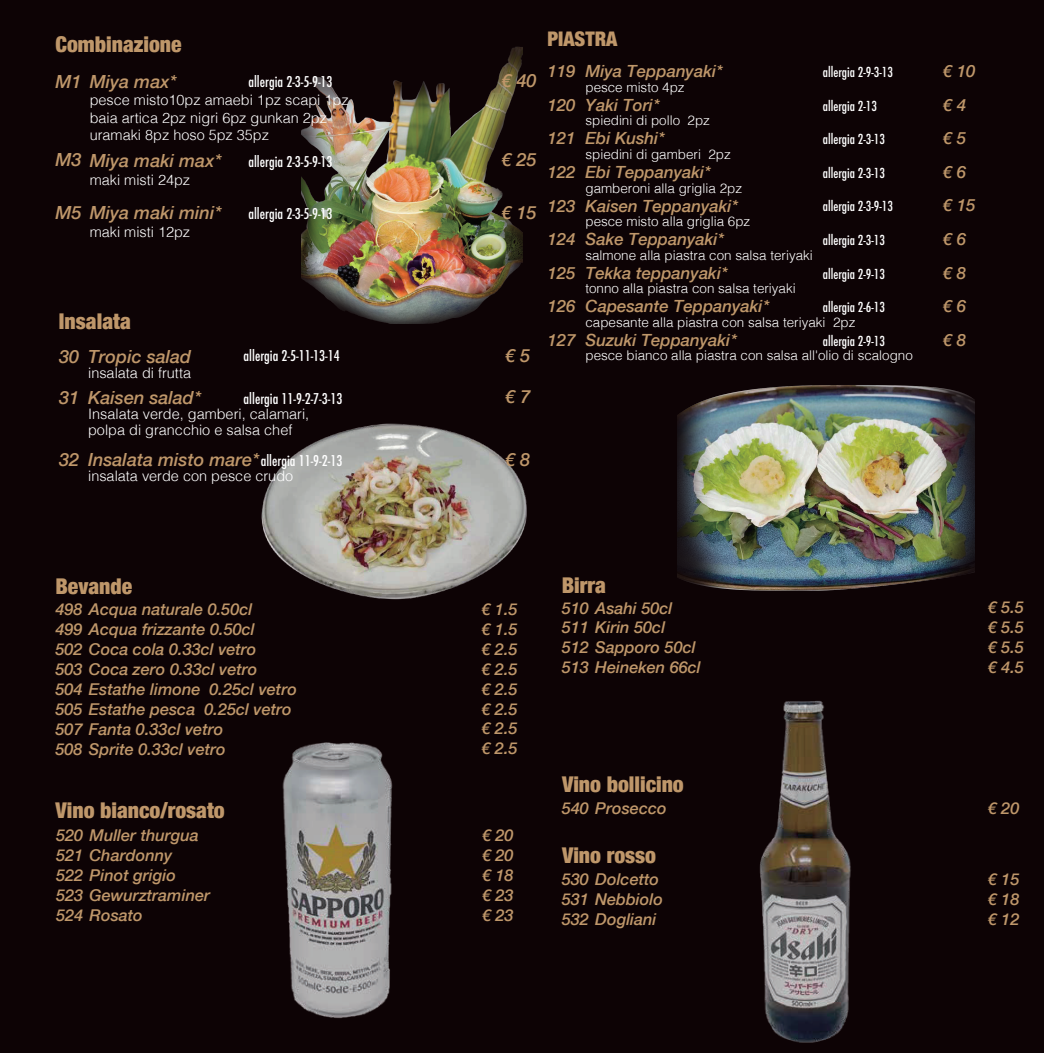
<style>
.page{position:relative;width:1044px;height:1053px;background:#fff}
.page>*{position:absolute;margin:0;border:0;box-sizing:border-box;transform-origin:0 0}
.t1{font:900 condensed 21.75px "Helvetica Neue";color:#bf976a}
.t2{font:900 condensed 20.12px "Helvetica Neue";color:#bf976a}
.t3{font:italic 500 18.12px "Helvetica Neue";color:#bf976a}
.t4{font:italic 500 16.75px/33.5px "Helvetica Neue";color:#bf976a}
.t5{font:italic 500 16.25px/19.9px "Helvetica Neue";color:#bf976a}
.t6{font:300 14.5px/17.4px "Helvetica";color:#fff}
.t7{font:500 condensed 14.5px "Futura";color:#fff}
.t8{font:300 13.38px "Helvetica";color:#fff}
.t9{font:500 condensed 13.38px "Futura";color:#fff}
</style>
<div class="page">
<div style="left:0;top:0;width:1044px;height:1052px;background:#0d0305"></div>
<img style="left:302px;top:46px;width:220px;height:278px">
<img style="left:261px;top:423px;width:266px;height:174px">
<img style="left:677px;top:385px;width:297px;height:206px">
<img style="left:282px;top:597px;width:137px;height:421px">
<img style="left:759px;top:701px;width:92px;height:342px">
<h1 class="t1" style="left:55px;top:26px;width:128px">Combinazione</h1>
<p class="t3" style="left:55px;top:66px;width:123px">M1 Miya max*</p>
<p class="t3" style="left:501px;top:65px;width:37px">€ 40</p>
<p class="t6" style="left:90px;top:91px;width:260px">pesce misto10pz amaebi 1pz scapi 1pz baia artica 2pz nigri 6pz gunkan 2pz uramaki 8pz hoso 5pz 35pz</p>
<p class="t7" style="left:248px;top:73px;width:86px">allergia 2-3-5-9-13</p>
<p class="t3" style="left:55px;top:145px;width:167px">M3 Miya maki max*</p>
<p class="t6" style="left:90px;top:170px;width:102px">maki misti 24pz</p>
<p class="t3" style="left:55px;top:197px;width:167px">M5 Miya maki mini*</p>
<p class="t6" style="left:90px;top:222px;width:102px">maki misti 12pz</p>
<p class="t7" style="left:248px;top:152px;width:86px">allergia 2-3-5-9-13</p>
<p class="t3" style="left:501px;top:144px;width:37px">€ 25</p>
<p class="t7" style="left:248px;top:205px;width:86px">allergia 2-3-5-9-13</p>
<p class="t3" style="left:501px;top:197px;width:37px">€ 15</p>
<h1 class="t1" style="left:59px;top:303px;width:73px">Insalata</h1>
<p class="t3" style="left:59px;top:340px;width:134px">30 Tropic salad</p>
<p class="t6" style="left:88px;top:363px;width:104px">insalata di frutta</p>
<p class="t7" style="left:244px;top:346px;width:98px">allergia 2-5-11-13-14</p>
<p class="t3" style="left:505px;top:340px;width:27px">€ 5</p>
<p class="t7" style="left:244px;top:389px;width:100px">allergia 11-9-2-7-3-13</p>
<p class="t3" style="left:505px;top:381px;width:27px">€ 7</p>
<p class="t3" style="left:59px;top:382px;width:144px">31 Kaisen salad*</p>
<p class="t6" style="left:88px;top:404px;width:223px;line-height:16.2px">Insalata verde, gamberi, calamari, polpa di grancchio e salsa chef</p>
<p class="t3" style="left:59px;top:444px;width:202px">32 Insalata misto mare*</p>
<p class="t6" style="left:88px;top:466px;width:207px">insalata verde con pesce crudo</p>
<p class="t7" style="left:261px;top:451px;width:83px">allergia 11-9-2-13</p>
<p class="t3" style="left:505px;top:444px;width:27px">€ 8</p>
<p class="t2" style="left:547px;top:22px;width:72px">PIASTRA</p>
<p class="t4" style="left:547px;top:53px;width:29px;text-align:justify">119<br>120<br>121<br>122<br>123<br>124<br>125<br>126<br>127</p>
<p class="t4" style="left:586px;top:53px;width:185px">Miya Teppanyaki*<br>Yaki Tori*<br>Ebi Kushi*<br>Ebi Teppanyaki*<br>Kaisen Teppanyaki*<br>Sake Teppanyaki*<br>Tekka teppanyaki*<br>Capesante Teppanyaki*<br>Suzuki Teppanyaki*</p>
<p class="t9" style="left:823px;top:64px;width:72px">allergia 2-9-3-13</p>
<p class="t8" style="left:585px;top:76px;width:101px">pesce misto 4pz</p>
<p class="t8" style="left:585px;top:109px;width:126px">spiedini di pollo 2pz</p>
<p class="t8" style="left:585px;top:143px;width:147px">spiedini di gamberi 2pz</p>
<p class="t8" style="left:585px;top:176px;width:158px">gamberoni alla griglia 2pz</p>
<p class="t8" style="left:585px;top:210px;width:166px">pesce misto alla griglia 6pz</p>
<p class="t8" style="left:585px;top:243px;width:229px">salmone alla piastra con salsa teriyaki</p>
<p class="t8" style="left:585px;top:277px;width:212px">tonno alla piastra con salsa teriyaki</p>
<p class="t8" style="left:585px;top:310px;width:271px">capesante alla piastra con salsa teriyaki 2pz</p>
<p class="t8" style="left:585px;top:344px;width:329px">pesce bianco alla piastra con salsa all'olio di scalogno</p>
<p class="t9" style="left:823px;top:97px;width:56px">allergia 2-13</p>
<p class="t9" style="left:823px;top:131px;width:64px">allergia 2-3-13</p>
<p class="t9" style="left:823px;top:164px;width:64px">allergia 2-3-13</p>
<p class="t9" style="left:823px;top:198px;width:72px">allergia 2-3-9-13</p>
<p class="t9" style="left:823px;top:231px;width:64px">allergia 2-3-13</p>
<p class="t9" style="left:823px;top:265px;width:64px">allergia 2-9-13</p>
<p class="t9" style="left:823px;top:298px;width:64px">allergia 2-6-13</p>
<p class="t9" style="left:823px;top:332px;width:64px">allergia 2-9-13</p>
<p class="t4" style="left:943px;top:53px;width:34px">€ 10 € 4 € 5 € 6 € 15 € 6 € 8 € 6 € 8</p>
<h1 class="t1" style="left:55px;top:568px;width:78px">Bevande</h1>
<p class="t5" style="left:55px;top:598px;width:243px">498 Acqua naturale 0.50cl<br>499 Acqua frizzante 0.50cl<br>502 Coca cola 0.33cl vetro<br>503 Coca zero 0.33cl vetro<br>504 Estathe limone 0.25cl vetro<br>505 Estathe pesca 0.25cl vetro<br>507 Fanta 0.33cl vetro<br>508 Sprite 0.33cl vetro</p>
<p class="t5" style="left:481px;top:598px;width:38px;text-align:justify">€ 1.5 € 1.5 € 2.5 € 2.5 € 2.5 € 2.5 € 2.5 € 2.5</p>
<h1 class="t1" style="left:56px;top:792px;width:171px">Vino bianco/rosato</h1>
<p class="t5" style="left:56px;top:824px;width:156px">520 Muller thurgua<br>521 Chardonny<br>522 Pinot grigio<br>523 Gewurztraminer<br>524 Rosato</p>
<p class="t5" style="left:482px;top:824px;width:33px;text-align:justify">€ 20 € 20 € 18 € 23 € 23</p>
<h1 class="t1" style="left:562px;top:567px;width:46px">Birra</h1>
<p class="t5" style="left:562px;top:596px;width:141px">510 Asahi 50cl<br>511 Kirin 50cl<br>512 Sapporo 50cl<br>513 Heineken 66cl</p>
<p class="t5" style="left:988px;top:596px;width:38px;text-align:justify">€ 5.5 € 5.5 € 5.5 € 4.5</p>
<h1 class="t1" style="left:562px;top:766px;width:123px">Vino bollicino</h1>
<p class="t5" style="left:562px;top:797px;width:106px">540 Prosecco</p>
<p class="t5" style="left:988px;top:797px;width:33px">€ 20</p>
<h1 class="t1" style="left:562px;top:837px;width:96px">Vino rosso</h1>
<p class="t5" style="left:562px;top:868px;width:103px">530 Dolcetto<br>531 Nebbiolo<br>532 Dogliani</p>
<p class="t5" style="left:988px;top:868px;width:33px;text-align:justify">€ 15 € 18 € 12</p>
</div>
